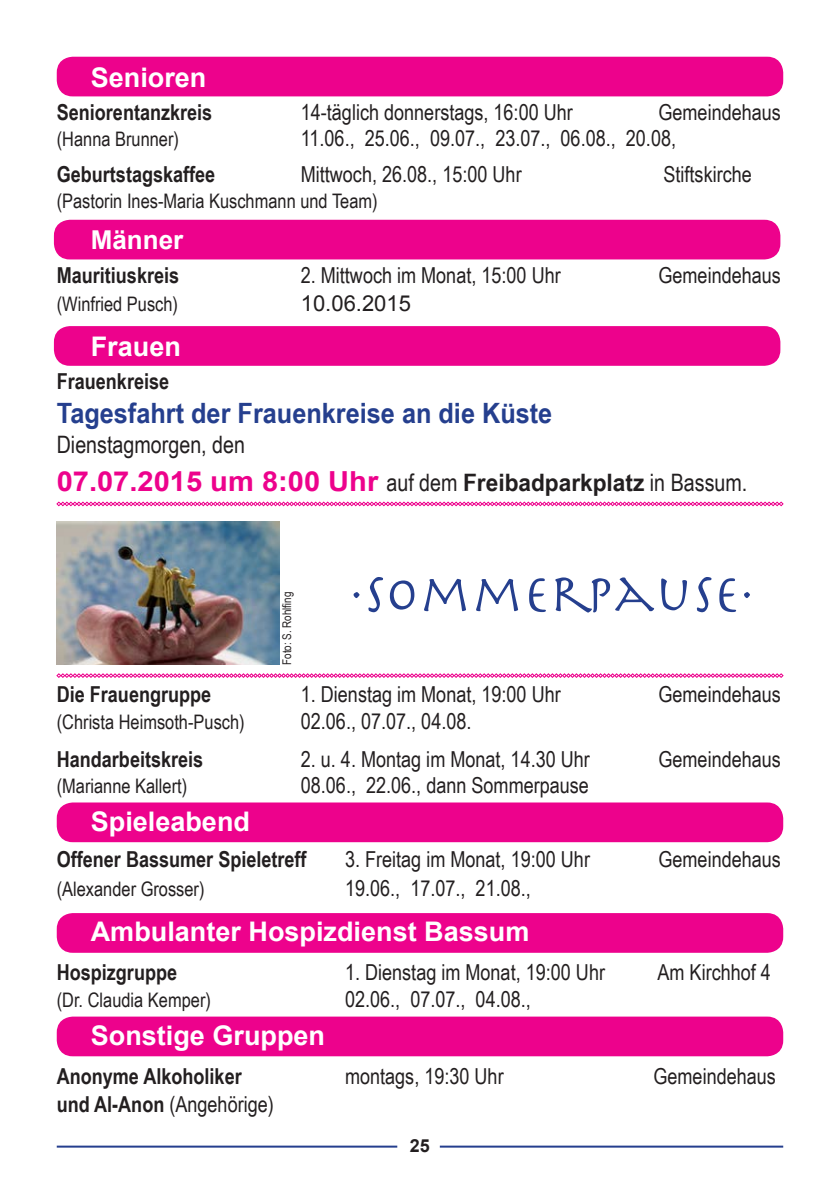
<style>
.page{position:relative;width:840px;height:1191px;background:#fff}
.page>*{position:absolute;margin:0;border:0;box-sizing:border-box;transform-origin:0 0}
.t1{font:54px "Herculanum";color:#253f8e}
.t2{font:700 28px "Arial Narrow";color:#253f8e;scale:1.1 1}
.t3{font:700 27.6px "Arial";color:#ed028c;scale:1.05 1}
.t4{font:700 27px "Arial";color:#fff}
.t5{font:700 26px "Arial";color:#fff}
.t6{font:24px "Arial Narrow";color:#231f20}
.t7{font:22px "Arial Narrow";color:#231f20}
.t8{font:700 22px "Arial Narrow";color:#231f20}
.t9{font:22px "Arial";color:#231f20}
.t10{font:20px "Arial Narrow";color:#231f20}
.t11{font:700 18px "Arial";color:#231f20}
.t12{font:12px "Arial Narrow";color:#231f20}
.s1{font-family:"Arial Narrow";font-weight:400;font-size:24px;color:#231f20}
.s2{font-family:"Arial Narrow";font-size:24px;color:#231f20}
.s3{font-weight:700}
</style>
<div class="page">
<hr style="left:57px;top:1145px;width:340px;height:2px;background:#253f8e">
<hr style="left:439px;top:1145px;width:343px;height:2px;background:#253f8e">
<div style="left:57px;top:57px;width:725px;height:39px;background:#ed028c;border-radius:16px"></div>
<div style="left:54px;top:220px;width:726px;height:39px;background:#ed028c;border-radius:16px"></div>
<div style="left:54px;top:326px;width:726px;height:40px;background:#ed028c;border-radius:16px"></div>
<div style="left:57px;top:802px;width:725px;height:40px;background:#ed028c;border-radius:16px"></div>
<div style="left:57px;top:913px;width:725px;height:39px;background:#ed028c;border-radius:16px"></div>
<div style="left:57px;top:1016px;width:725px;height:40px;background:#ed028c;border-radius:16px"></div>
<img style="left:57px;top:522px;width:222px;height:143px">
<svg style="left:56px;top:501px;width:727px;height:5px"></svg>
<svg style="left:56px;top:673px;width:727px;height:5px"></svg>
<p class="t4" style="left:91px;top:59px;width:117px">Senioren</p>
<p class="t8" style="left:57px;top:95px;width:157px">Seniorentanzkreis</p>
<p class="t7" style="left:300px;top:96px;width:273px">14-täglich donnerstags, 16:00 Uhr</p>
<p class="t7" style="left:658px;top:96px;width:124px">Gemeindehaus</p>
<p class="t10" style="left:57px;top:124px;width:124px">(Hanna Brunner)</p>
<p class="t7" style="left:300px;top:122px;width:376px">11.06., 25.06., 09.07., 23.07., 06.08., 20.08,</p>
<p class="t8" style="left:57px;top:157px;width:160px">Geburtstagskaffee</p>
<p class="t7" style="left:300px;top:158px;width:222px">Mittwoch, 26.08., 15:00 Uhr</p>
<p class="t7" style="left:663px;top:158px;width:90px">Stiftskirche</p>
<p class="t10" style="left:57px;top:187px;width:322px">(Pastorin Ines-Maria Kuschmann und Team)</p>
<p class="t5" style="left:91px;top:222px;width:94px">Männer</p>
<p class="t8" style="left:57px;top:258px;width:124px">Mauritiuskreis</p>
<p class="t7" style="left:300px;top:259px;width:261px">2. Mittwoch im Monat, 15:00 Uhr</p>
<p class="t7" style="left:658px;top:259px;width:124px">Gemeindehaus</p>
<p class="t10" style="left:57px;top:290px;width:123px">(Winfried Pusch)</p>
<p class="t9" style="left:300px;top:289px;width:112px">10.06.2015</p>
<p class="t4" style="left:91px;top:328px;width:92px">Frauen</p>
<p class="t8" style="left:57px;top:364px;width:114px">Frauenkreise</p>
<p class="t2" style="left:57px;top:392px;width:452px">Tagesfahrt der Frauenkreise an die Küste</p>
<p class="t6" style="left:57px;top:427px;width:190px">Dienstagmorgen, den</p>
<p class="t3" style="left:57px;top:463px;width:658px">07.07.2015 um 8:00 Uhr <span class="s1">auf dem</span> <span class="s2">Freibadparkplatz</span> <span class="s1">in Bassum.</span></p>
<p class="t12" style="left:278px;top:665px;width:75px;rotate:-90deg">Foto: S. Rohlfing</p>
<p class="t1" style="left:349px;top:560px;width:407px">·Sommerpause·</p>
<p class="t8" style="left:57px;top:678px;width:156px">Die Frauengruppe</p>
<p class="t7" style="left:300px;top:678px;width:261px">1. Dienstag im Monat, 19:00 Uhr</p>
<p class="t7" style="left:658px;top:678px;width:124px">Gemeindehaus</p>
<p class="t10" style="left:57px;top:707px;width:189px">(Christa Heimsoth-Pusch)</p>
<p class="t7" style="left:300px;top:705px;width:172px">02.06., 07.07., 04.08.</p>
<p class="t8" style="left:57px;top:742px;width:148px">Handarbeitskreis</p>
<p class="t7" style="left:300px;top:743px;width:290px">2. u. 4. Montag im Monat, 14.30 Uhr</p>
<p class="t7" style="left:658px;top:743px;width:124px">Gemeindehaus</p>
<p class="t10" style="left:57px;top:771px;width:132px">(Marianne Kallert)</p>
<p class="t7" style="left:300px;top:769px;width:289px">08.06., 22.06., dann Sommerpause</p>
<p class="t4" style="left:91px;top:803px;width:161px">Spieleabend</p>
<p class="t8" style="left:57px;top:842px;width:251px">Offener Bassumer Spieletreff</p>
<p class="t7" style="left:345px;top:843px;width:246px">3. Freitag im Monat, 19:00 Uhr</p>
<p class="t7" style="left:658px;top:843px;width:124px">Gemeindehaus</p>
<p class="t10" style="left:57px;top:874px;width:149px">(Alexander Grosser)</p>
<p class="t7" style="left:345px;top:871px;width:187px">19.06., 17.07., 21.08.,</p>
<p class="t4" style="left:91px;top:913px;width:440px">Ambulanter Hospizdienst Bassum</p>
<p class="t8" style="left:57px;top:955px;width:122px">Hospizgruppe</p>
<p class="t7" style="left:345px;top:956px;width:261px">1. Dienstag im Monat, 19:00 Uhr</p>
<p class="t7" style="left:657px;top:956px;width:115px">Am Kirchhof 4</p>
<p class="t10" style="left:57px;top:984px;width:156px">(Dr. Claudia Kemper)</p>
<p class="t7" style="left:345px;top:982px;width:187px">02.06., 07.07., 04.08.,</p>
<p class="t4" style="left:91px;top:1018px;width:236px">Sonstige Gruppen</p>
<p class="t8" style="left:57px;top:1059px;width:186px">Anonyme Alkoholiker</p>
<p class="t7" style="left:345px;top:1059px;width:160px">montags, 19:30 Uhr</p>
<p class="t7" style="left:653px;top:1059px;width:124px">Gemeindehaus</p>
<p class="t7" style="left:57px;top:1088px;width:218px"><span class="s3">und Al-Anon</span> (Angehörige)</p>
<p class="t11" style="left:410px;top:1133px;width:22px">25</p>
</div>
